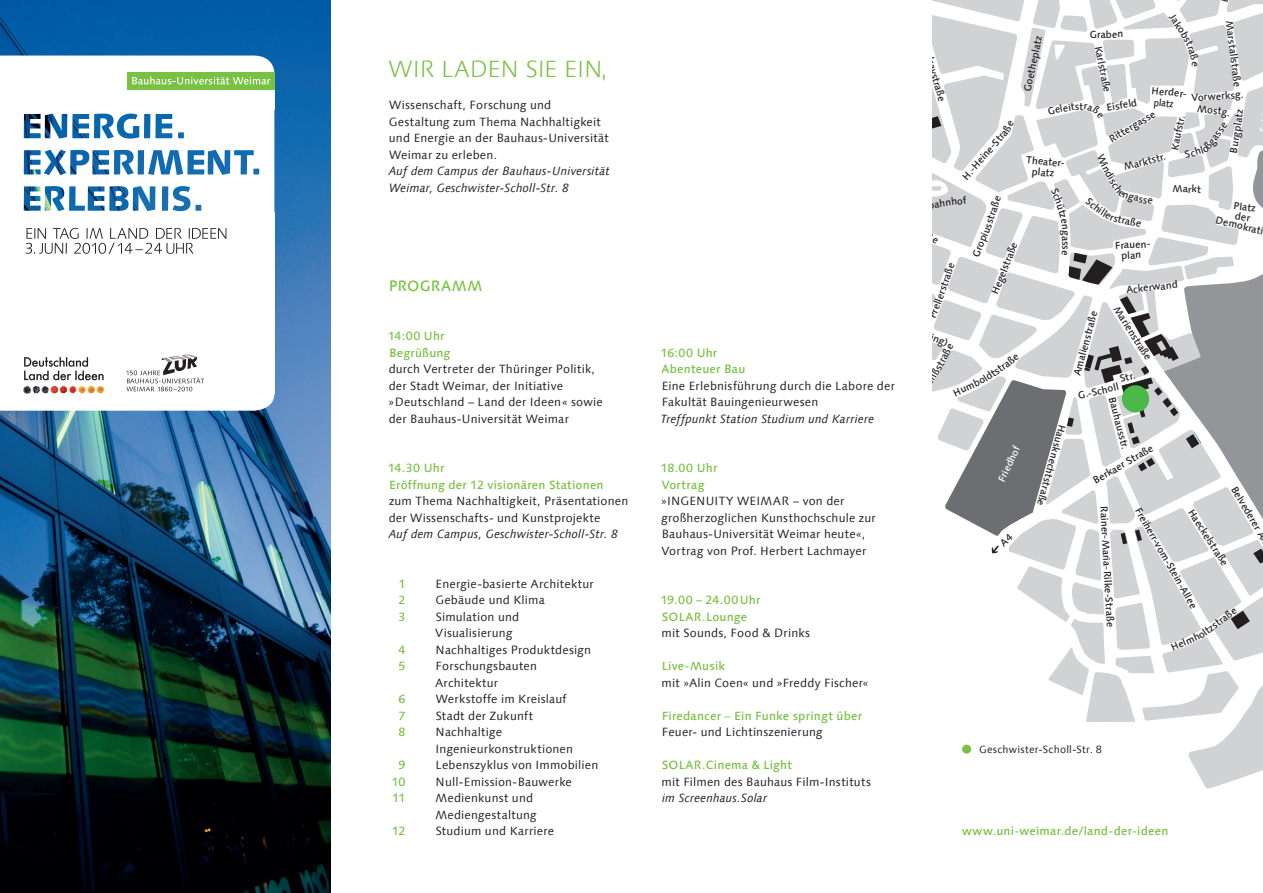
<style>
.page{position:relative;width:1263px;height:893px;background:#fff}
.page>*{position:absolute;margin:0;border:0;box-sizing:border-box;transform-origin:0 0}
.t1{font:300 23.55px "Linotype Syntax Com";letter-spacing:-.005em;color:#79c142}
.t2{font:500 15px "Linotype Syntax Com";letter-spacing:.015em;color:#79c142}
.t3{font:12px/16.5px "Linotype Syntax Com";letter-spacing:.015em;color:#231f20}
.t4{font:500 12px/16.5px "Linotype Syntax Com";letter-spacing:.015em;color:#79c142}
.t5{font:italic 12px/16.5px "Linotype Syntax Com";letter-spacing:.005em;color:#231f20}
.t6{font:10.5px "Linotype Syntax Com";letter-spacing:.025em;color:#231f20}
.t7{font:500 10.2px/11.1px "Linotype Syntax Com";color:#231f20;text-align:center}
.t8{font:500 10.2px "Linotype Syntax Com";color:#fff}
.s1{font-weight:400}
.s2{font-weight:400;color:#231f20}
</style>
<div class="page">
<img style="left:0;top:0;width:331px;height:893px">
<div style="left:0;top:212px;width:274px;height:148px;background:#fff"></div>
<div style="left:0;top:80px;width:274px;height:30px;background:#fff"></div>
<svg style="left:0;top:110px;width:274px;height:144px"></svg>
<svg style="left:0;top:56px;width:274px;height:34px"></svg>
<svg style="left:0;top:355px;width:274px;height:56px"></svg>
<svg style="left:932px;top:0;width:331px;height:789px"></svg>
<h1 class="t1" style="left:389px;top:55px;width:221px">WIR LADEN SIE EIN,</h1>
<p class="t3" style="left:389px;top:97px;width:221px">Wissenschaft, Forschung und<br>Gestaltung zum Thema Nachhaltigkeit und Energie an der Bauhaus-Universität<br>Weimar zu erleben.</p>
<p class="t5" style="left:389px;top:163px;width:223px">Auf dem Campus der Bauhaus-Universität<br>Weimar, Geschwister-Scholl-Str. 8</p>
<p class="t2" style="left:389px;top:276px;width:95px">Programm</p>
<p class="t4" style="left:388px;top:327px;width:64px">14:00 Uhr<br>Begrüßung</p>
<p class="t3" style="left:388px;top:361px;width:216px">durch Vertreter der Thüringer Politik, der Stadt Weimar, der Initiative »Deutschland – Land der Ideen« sowie der Bauhaus-Universität Weimar</p>
<p class="t4" style="left:388px;top:459px;width:217px">14.30 Uhr<br>Eröffnung der 12 visionären Stationen</p>
<p class="t3" style="left:389px;top:493px;width:241px">zum Thema Nachhaltigkeit, Präsentationen der Wissenschafts- und Kunstprojekte</p>
<p class="t5" style="left:389px;top:526px;width:231px">Auf dem Campus, Geschwister-Scholl-Str. 8</p>
<p class="t3" style="left:435px;top:575px;width:165px">Energie-basierte Architektur<br>Gebäude und Klima<br>Simulation und<br>Visualisierung<br>Nachhaltiges Produktdesign<br>Forschungsbauten<br>Architektur<br>Werkstoffe im Kreislauf<br>Stadt der Zukunft<br>Nachhaltige<br>Ingenieurkonstruktionen<br>Lebenszyklus von Immobilien<br>Null-Emission-Bauwerke<br>Medienkunst und<br>Mediengestaltung<br>Studium und Karriere</p>
<p class="t4" style="left:399px;top:575px;width:8px;text-align:justify">1<br>2<br>3</p>
<p class="t4" style="left:399px;top:641px;width:8px">4<br>5</p>
<p class="t4" style="left:399px;top:690px;width:8px;text-align:justify">6<br>7<br>8</p>
<p class="t4" style="left:391px;top:756px;width:15px;text-align:center">9<br>10<br>11</p>
<p class="t4" style="left:392px;top:822px;width:15px">12</p>
<p class="t4" style="left:660px;top:344px;width:86px">16:00 Uhr<br>Abenteuer Bau</p>
<p class="t3" style="left:662px;top:377px;width:235px">Eine Erlebnisführung durch die Labore der<br>Fakultät Bauingenieurwesen</p>
<p class="t5" style="left:661px;top:410px;width:215px">Treffpunkt Station Studium und Karriere</p>
<p class="t4" style="left:660px;top:459px;width:59px">18.00 Uhr<br>Vortrag</p>
<p class="t3" style="left:661px;top:493px;width:216px">»INGENUITY WEIMAR – von der großherzoglichen Kunsthochschule zur Bauhaus-Universität Weimar heute«, Vortrag von Prof. Herbert Lachmayer</p>
<p class="t4" style="left:660px;top:591px;width:102px">19.00 – 24.00Uhr<br>SOLAR.Lounge</p>
<p class="t3" style="left:662px;top:625px;width:150px">mit Sounds, Food &amp; Drinks</p>
<p class="t4" style="left:662px;top:657px;width:65px">Live-Musik</p>
<p class="t3" style="left:662px;top:674px;width:208px">mit »Alin Coen« und »Freddy Fischer«</p>
<p class="t4" style="left:662px;top:707px;width:202px">Firedancer <span class="s1">–</span> Ein Funke springt über<br><span class="s2">Feuer- und Lichtinszenierung</span></p>
<p class="t4" style="left:662px;top:756px;width:132px">SOLAR .Cinema &amp; Light</p>
<p class="t3" style="left:662px;top:773px;width:211px">mit Filmen des Bauhaus Film-Instituts</p>
<p class="t5" style="left:662px;top:790px;width:107px">im Screenhaus.Solar</p>
<p class="t7" style="left:929px;top:35px;width:69px;rotate:74deg">Coudraystraße</p>
<p class="t7" style="left:1021px;top:90px;width:58px;rotate:-78deg">Goetheplatz</p>
<p class="t7" style="left:960px;top:175px;width:65px;rotate:-49deg">H.-Heine-Stra</p>
<p class="t7" style="left:1027px;top:154px;width:41px;rotate:5deg">Theater&shy;platz</p>
<p class="t7" style="left:1176px;top:12px;width:22px;rotate:56deg">Jako</p>
<p class="t7" style="left:1235px;top:20px;width:68px;rotate:83deg">Marstallstraße</p>
<p class="t7" style="left:1089px;top:29px;width:35px;rotate:-2deg">Graben</p>
<p class="t7" style="left:1104px;top:45px;width:48px;rotate:78deg">Karlstraße</p>
<p class="t7" style="left:1155px;top:85px;width:35px;text-align:left;text-indent:-3px;rotate:5deg">Herder&shy;platz</p>
<p class="t7" style="left:1107px;top:135px;width:54px;rotate:-31deg">Rittergasse</p>
<p class="t7" style="left:1169px;top:149px;width:37px;rotate:-79deg">Kaufstr.</p>
<p class="t7" style="left:1191px;top:92px;width:54px;rotate:-4deg">Vorwerksg.</p>
<p class="t7" style="left:1198px;top:103px;width:35px;rotate:6deg">Mostg.</p>
<p class="t7" style="left:1105px;top:103px;width:32px;rotate:-11deg">Eisfeld</p>
<p class="t7" style="left:1079px;top:100px;width:5px">t</p>
<p class="t7" style="left:1227px;top:152px;width:46px;rotate:-81deg">Burgplatz</p>
<p class="t7" style="left:1122px;top:162px;width:44px;rotate:-15deg">Marktstr.</p>
<p class="t7" style="left:1173px;top:183px;width:30px;rotate:1deg">Markt</p>
<p class="t7" style="left:911px;top:203px;width:57px;rotate:-9deg">Busbahnhof</p>
<p class="t7" style="left:980px;top:231px;width:29px;rotate:-71deg">usstra</p>
<p class="t7" style="left:970px;top:254px;width:27px;rotate:-67deg">Gropi</p>
<p class="t7" style="left:999px;top:267px;width:30px;rotate:-69deg">straße</p>
<p class="t7" style="left:937px;top:288px;width:30px;rotate:-71deg">straße</p>
<p class="t7" style="left:989px;top:292px;width:28px;rotate:-68deg">Hegel</p>
<p class="t7" style="left:926px;top:316px;width:31px;rotate:-69deg">Preller</p>
<p class="t7" style="left:920px;top:327px;width:33px;rotate:20deg">dtring)</p>
<p class="t7" style="left:932px;top:367px;width:25px;rotate:-62deg">straß</p>
<p class="t7" style="left:981px;top:374px;width:32px;rotate:-34deg">ldtstra</p>
<p class="t7" style="left:919px;top:387px;width:26px;rotate:-57deg">Henß</p>
<p class="t7" style="left:951px;top:388px;width:36px;rotate:-26deg">Humbo</p>
<p class="t8" style="left:995px;top:479px;width:40px;rotate:-65deg">Friedhof</p>
<p class="t7" style="left:1071px;top:235px;width:7px;rotate:90deg">a</p>
<p class="t7" style="left:1115px;top:240px;width:38px;rotate:-3deg">Frauen-</p>
<p class="t7" style="left:1121px;top:250px;width:21px;rotate:-4deg">plan</p>
<p class="t7" style="left:1126px;top:284px;width:53px;rotate:-6deg">Ackerwand</p>
<p class="t7" style="left:1234px;top:200px;width:24px;rotate:6deg">Platz</p>
<p class="t7" style="left:1217px;top:214px;width:51px;rotate:13deg">Demokrati</p>
<p class="t7" style="left:1121px;top:304px;width:63px;rotate:58deg">Marienstraße</p>
<p class="t7" style="left:1077px;top:390px;width:43px;rotate:-13deg">G.-Scholl</p>
<p class="t7" style="left:1071px;top:374px;width:68px;rotate:-75deg">Amalienstraße</p>
<p class="t7" style="left:1118px;top:373px;width:17px;rotate:-15deg">Str.</p>
<p class="t7" style="left:1117px;top:396px;width:55px;rotate:75deg">Bauhausstr.</p>
<p class="t7" style="left:1068px;top:427px;width:85px;rotate:106deg">Hausknechtstraße</p>
<p class="t7" style="left:1091px;top:476px;width:69px;rotate:-30deg">Berkaer Straße</p>
<p class="t7" style="left:1238px;top:484px;width:60px;rotate:59deg">Belvederer A</p>
<p class="t7" style="left:1110px;top:506px;width:122px;rotate:87deg">Rainer-Maria-Rilke-Straße</p>
<p class="t7" style="left:1142px;top:505px;width:116px;rotate:60deg">Freiherr-vom-Stein-Allee</p>
<p class="t7" style="left:1195px;top:507px;width:66px;rotate:57deg">Haeckelstraße</p>
<p class="t7" style="left:1195px;top:632px;width:47px;rotate:-37deg">oltzstraße</p>
<p class="t7" style="left:1169px;top:643px;width:32px;rotate:-24deg">Helmh</p>
<p class="t6" style="left:979px;top:742px;width:124px">Geschwister-Scholl-Str. 8</p>
<p class="t4" style="left:962px;top:822px;width:208px">www.uni-weimar.de/land-der-ideen</p>
</div>
